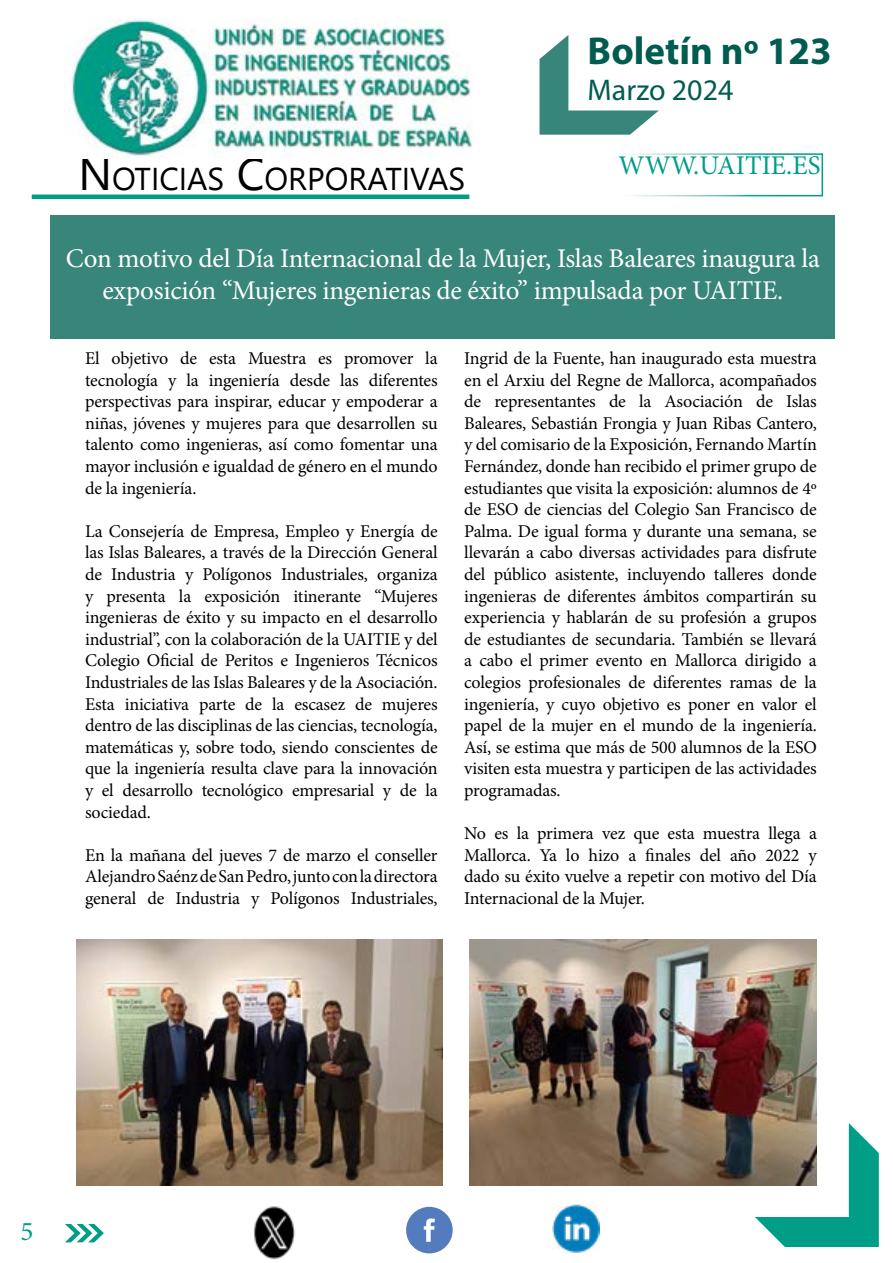
<style>
.page{position:relative;width:893px;height:1263px;background:#fff}
.page>*{position:absolute;margin:0;border:0;box-sizing:border-box;transform-origin:0 0}
.t1{font:700 39px "Myriad Pro";color:#005c4e}
.t2{font:31.5px "Segoe UI Emoji";color:#000}
.t3{font:30px "Myriad Pro";color:#005c4e}
.t4{font:27px/32.4px "Minion Pro";letter-spacing:-.01em;color:#fff;text-align:center}
.t5{font:27px "Minion Pro";color:#009d87}
.t6{font:18px/21.6px "Minion Pro";letter-spacing:-.01em;color:#000;text-align:justify}
</style>
<div class="page">
<svg style="left:65px;top:1224px;width:39px;height:18px"></svg>
<div style="left:406px;top:1207px;width:47px;height:46px;background:#547bbd;border-radius:50%"></div>
<svg style="left:424px;top:1218px;width:11px;height:24px"></svg>
<img style="left:553px;top:1204px;width:46px;height:49px">
<svg style="left:539px;top:35px;width:120px;height:100px"></svg>
<div style="left:617px;top:153px;width:206px;height:43px;border:2px solid #fff"></div>
<hr style="left:32px;top:195px;width:437px;height:4px;background:#009d87">
<img style="left:71px;top:18px;width:402px;height:138px">
<svg style="left:755px;top:1123px;width:124px;height:124px"></svg>
<img style="left:254px;top:1206px;width:41px;height:54px">
<div style="left:51px;top:215px;width:784px;height:124px;background:#38857a"></div>
<img style="left:77px;top:940px;width:366px;height:245px">
<img style="left:470px;top:940px;width:347px;height:245px">
<h2 class="t2" style="left:208px;top:160px;width:259px">▲ □□▼❖▲</h2>
<h1 class="t1" style="left:588px;top:26px;width:246px">Boletín nº 123</h1>
<h3 class="t3" style="left:588px;top:72px;width:147px">Marzo 2024</h3>
<h3 class="t5" style="left:618px;top:148px;width:204px">WWW.UAITIE.ES</h3>
<h3 class="t4" style="left:66px;top:242px;width:756px">Con motivo del Día Internacional de la Mujer, Islas Baleares inaugura la exposición “Mujeres ingenieras de éxito” impulsada por UAITIE.</h3>
<p class="t6" style="left:85px;top:347px;width:354px">El objetivo de esta Muestra es promover la tecnología y la ingeniería desde las diferentes perspectivas para inspirar, educar y empoderar a niñas, jóvenes y mujeres para que desarrollen su talento como ingenieras, así como fomentar una mayor inclusión e igualdad de género en el mundo de la ingeniería.</p>
<p class="t6" style="left:85px;top:520px;width:354px">La Consejería de Empresa, Empleo y Energía de las Islas Baleares, a través de la Dirección General de Industria y Polígonos Industriales, organiza y presenta la exposición itinerante “Mujeres ingenieras de éxito y su impacto en el desarrollo industrial”, con la colaboración de la UAITIE y del Colegio Oficial de Peritos e Ingenieros Técnicos Industriales de las Islas Baleares y de la Asociación.<br>Esta iniciativa parte de la escasez de mujeres dentro de las disciplinas de las ciencias, tecnología, matemáticas y, sobre todo, siendo conscientes de que la ingeniería resulta clave para la innovación y el desarrollo tecnológico empresarial y de la sociedad.</p>
<p class="t6" style="left:85px;top:844px;width:354px">En la mañana del jueves 7 de marzo el conseller Alejandro Saénz de San Pedro, junto con la directora general de Industria y Polígonos Industriales,</p>
<p class="t6" style="left:464px;top:347px;width:354px">Ingrid de la Fuente, han inaugurado esta muestra en el Arxiu del Regne de Mallorca, acompañados de representantes de la Asociación de Islas Baleares, Sebastián Frongia y Juan Ribas Cantero, y del comisario de la Exposición, Fernando Martín Fernández, donde han recibido el primer grupo de estudiantes que visita la exposición: alumnos de 4º de ESO de ciencias del Colegio San Francisco de Palma. De igual forma y durante una semana, se llevarán a cabo diversas actividades para disfrute del público asistente, incluyendo talleres donde ingenieras de diferentes ámbitos compartirán su experiencia y hablarán de su profesión a grupos de estudiantes de secundaria. También se llevará a cabo el primer evento en Mallorca dirigido a colegios profesionales de diferentes ramas de la ingeniería, y cuyo objetivo es poner en valor el papel de la mujer en el mundo de la ingeniería.<br>Así, se estima que más de 500 alumnos de la ESO visiten esta muestra y participen de las actividades programadas.</p>
<p class="t6" style="left:464px;top:823px;width:354px">No es la primera vez que esta muestra llega a Mallorca. Ya lo hizo a finales del año 2022 y dado su éxito vuelve a repetir con motivo del Día Internacional de la Mujer.</p>
<h3 class="t5" style="left:21px;top:1213px;width:14px">5</h3>
</div>
